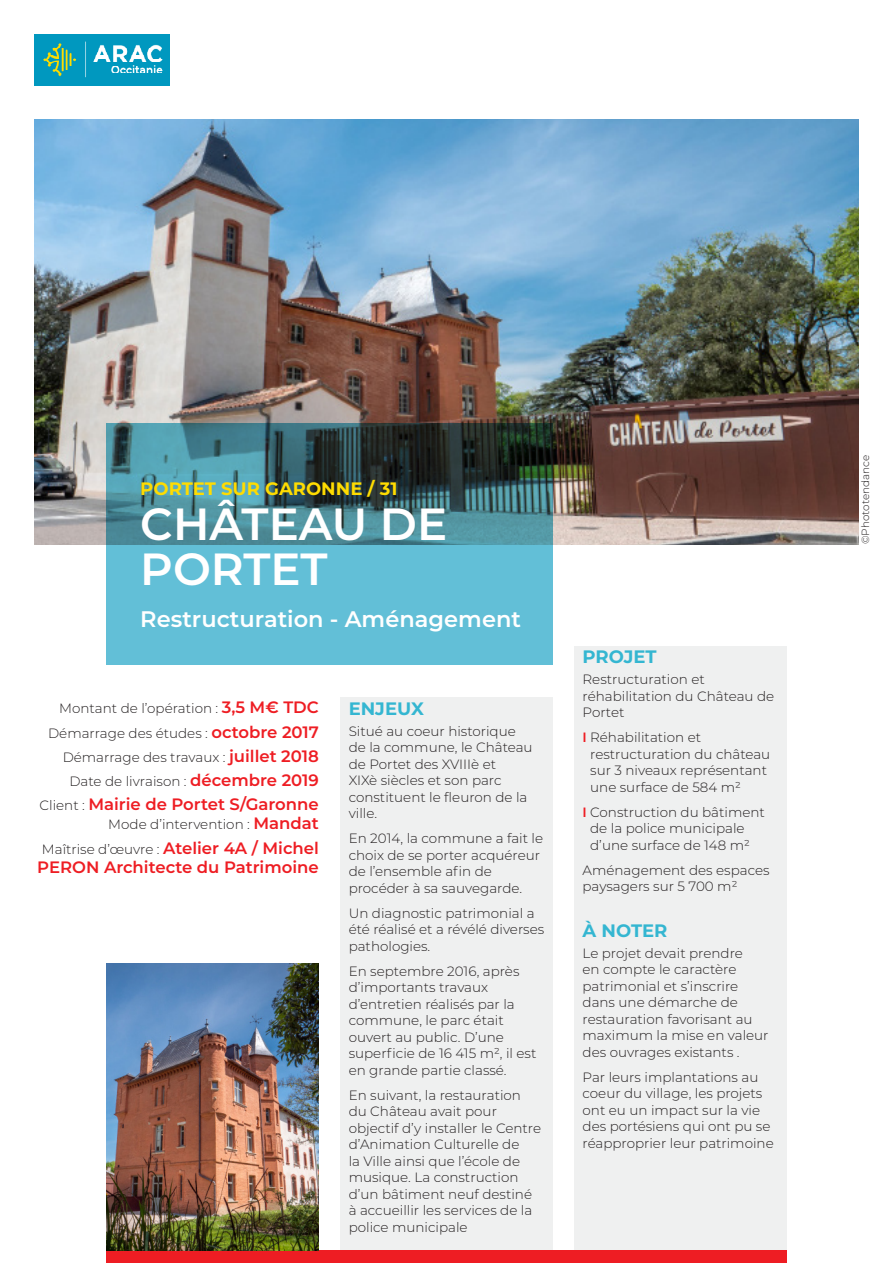
<style>
.page{position:relative;width:893px;height:1263px;background:#fff}
.page>*{position:absolute;margin:0;border:0;box-sizing:border-box;transform-origin:0 0}
.Ref-Nom{font:600 45px/45px "Montserrat";color:#fff}
.Ref-Nom-2{font:600 22.5px "Montserrat";color:#fff}
.Ref-Lieu{font:700 18px "Montserrat";color:#ffdc01}
.Titre{font:700 18px "Montserrat";color:#34b6d1}
.t1{font:600 16.5px "Montserrat";color:#ee1d23}
.Texte{font:300 13.5px/16.5px "Montserrat";color:#231f20}
.Texte-2{font:300 10.5px "Montserrat";color:#231f20}
.s1{font-weight:600;font-size:16.5px;color:#ee1d23}
.s2{font-weight:300;font-size:13.5px;color:#231f20}
.s3{font-weight:600;color:#ee1d23}
</style>
<div class="page">
<img style="left:34px;top:119px;width:825px;height:425px">
<svg style="left:106px;top:423px;width:447px;height:242px;background:#4f94a4"></svg>
<div style="left:340px;top:697px;width:213px;height:553px;background:#eff0f0"></div>
<div style="left:574px;top:646px;width:213px;height:604px;background:#eff0f0"></div>
<div style="left:106px;top:1250px;width:681px;height:13px;background:#ee1d23"></div>
<img style="left:106px;top:964px;width:213px;height:286px">
<img style="left:34px;top:34px;width:135px;height:51px">
<p class="Ref-Lieu" style="left:140px;top:476px;width:259px">PORTET SUR GARONNE / 31</p>
<p class="Ref-Nom" style="left:140px;top:500px;width:308px">CHÂTEAU DE<br>PORTET</p>
<p class="Ref-Nom-2" style="left:140px;top:603px;width:382px">Restructuration - Aménagement</p>
<p class="Texte" style="left:59px;top:700px;width:261px">Montant de l’opération : <span class="s1">3,5 M€ TDC</span></p>
<p class="Texte" style="left:48px;top:724px;width:272px">Démarrage des études : <span class="s1">octobre 2017</span></p>
<p class="Texte" style="left:63px;top:748px;width:258px">Démarrage des travaux : <span class="s1">juillet 2018</span></p>
<p class="Texte" style="left:69px;top:772px;width:251px">Date de livraison : <span class="s1">décembre 2019</span></p>
<p class="t1" style="left:40px;top:792px;width:281px"><span class="s2">Client :</span> Mairie de Portet S/Garonne</p>
<p class="Texte" style="left:108px;top:816px;width:212px">Mode d’intervention : <span class="s1">Mandat</span></p>
<p class="Texte" style="left:42px;top:840px;width:278px">Maîtrise d’œuvre : <span class="s1">Atelier 4A / Michel</span></p>
<p class="t1" style="left:37px;top:856px;width:283px">PERON Architecte du Patrimoine</p>
<p class="Titre" style="left:349px;top:695px;width:77px">ENJEUX</p>
<p class="Texte" style="left:349px;top:722px;width:185px">Situé au coeur historique de la commune, le Château de Portet des XVIIIè et<br>XIXè siècles et son parc constituent le fleuron de la ville.</p>
<p class="Texte" style="left:349px;top:830px;width:196px">En 2014, la commune a fait le choix de se porter acquéreur de l’ensemble afin de procéder à sa sauvegarde.</p>
<p class="Texte" style="left:349px;top:904px;width:197px">Un diagnostic patrimonial a été réalisé et a révélé diverses pathologies.</p>
<p class="Texte" style="left:349px;top:962px;width:189px">En septembre 2016, après d’importants travaux d’entretien réalisés par la commune, le parc était ouvert au public. D’une superficie de 16 415 m², il est en grande partie classé.</p>
<p class="Texte" style="left:349px;top:1086px;width:194px">En suivant, la restauration du Château avait pour objectif d’y installer le Centre d’Animation Culturelle de<br>la Ville ainsi que l’école de musique. La construction d’un bâtiment neuf destiné à accueillir les services de la police municipale</p>
<p class="Titre" style="left:583px;top:644px;width:76px">PROJET</p>
<p class="Texte" style="left:583px;top:671px;width:193px">Restructuration et réhabilitation du Château de<br>Portet</p>
<p class="Texte" style="left:590px;top:729px;width:182px;text-indent:-8px"><span class="s3">I</span> Réhabilitation et restructuration du château sur 3 niveaux représentant une surface de 584 m²</p>
<p class="Texte" style="left:590px;top:803px;width:176px;text-indent:-8px"><span class="s3">I</span> Construction du bâtiment de la police municipale d’une surface de 148 m²</p>
<p class="Texte" style="left:583px;top:861px;width:189px">Aménagement des espaces paysagers sur 5 700 m²</p>
<p class="Titre" style="left:583px;top:917px;width:86px">À NOTER</p>
<p class="Texte" style="left:583px;top:944px;width:188px">Le projet devait prendre<br>en compte le caractère patrimonial et s’inscrire dans une démarche de restauration favorisant au maximum la mise en valeur des ouvrages existants .</p>
<p class="Texte" style="left:583px;top:1068px;width:193px">Par leurs implantations au coeur du village, les projets ont eu un impact sur la vie des portésiens qui ont pu se réapproprier leur patrimoine</p>
<p class="Texte-2" style="left:858px;top:544px;width:91px;rotate:-90deg">©Phototendance</p>
</div>
